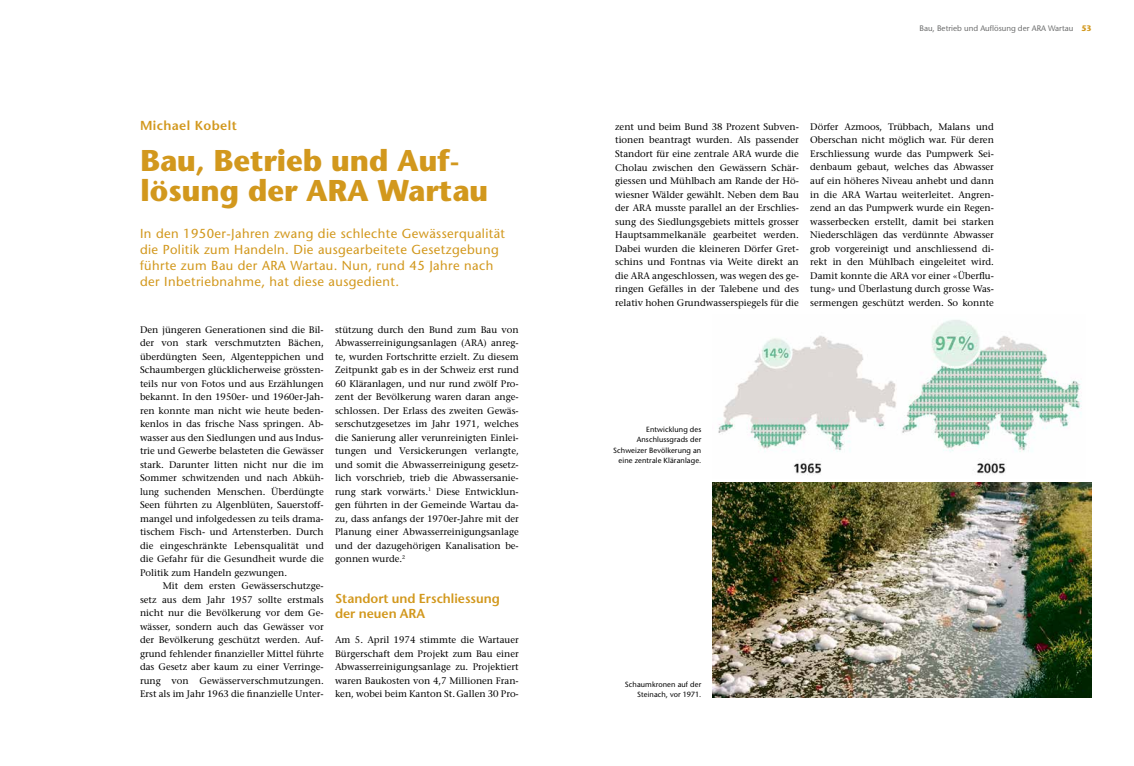
<style>
.page{position:relative;width:1134px;height:766px;background:#fff}
.page>*{position:absolute;margin:0;border:0;box-sizing:border-box;transform-origin:0 0}
.t1{font:700 30px/30px "Stone Sans Std";color:#d2981d}
.t2{font:500 13px/16px "Stone Sans Std";letter-spacing:.03em;color:#d2981d}
.t3{font:600 13px/15px "Stone Sans Std";color:#d2981d}
.t4{font:600 13px "Stone Sans Std";letter-spacing:.03em;color:#d2981d}
.t5{font:500 9.5px/13.5px "Stone Serif Std";color:#000;text-align:justify}
.t6{font:500 8px "Stone Sans Std";color:#6f7070}
.t7{font:500 7.5px/10.5px "Stone Sans Std";letter-spacing:.015em;color:#000;text-align:right}
.s1{font-weight:700;color:#d2981d}
</style>
<div class="page">
<img style="left:718px;top:320px;width:364px;height:155px">
<img style="left:713px;top:482px;width:378px;height:215px">
<h2 class="t4" style="left:140px;top:118px;width:98px">Michael Kobelt</h2>
<h1 class="t1" style="left:141px;top:145px;width:349px">Bau, Betrieb und Auf&shy;lösung der ARA Wartau</h1>
<h2 class="t2" style="left:140px;top:225px;width:367px">In den 1950er-Jahren zwang die schlechte Gewässerqualität die Politik zum Handeln. Die ausgearbeitete Gesetzgebung führte zum Bau der ARA Wartau. Nun, rund 45 Jahre nach der Inbetriebnahme, hat diese ausgedient.</h2>
<p class="t5" style="left:140px;top:322px;width:185px">Den jüngeren Generationen sind die Bil&shy;der von stark verschmutzten Bächen, überdüngten Seen, Algenteppichen und Schaumbergen glücklicherweise grössten&shy;teils nur von Fotos und aus Erzählungen bekannt. In den 1950er- und 1960er-Jah&shy;ren konnte man nicht wie heute beden&shy;kenlos in das frische Nass springen. Ab&shy;wasser aus den Siedlungen und aus Indus&shy;trie und Gewerbe belasteten die Gewässer stark. Darunter litten nicht nur die im Sommer schwitzenden und nach Abküh&shy;lung suchenden Menschen. Überdüngte Seen führten zu Algenblüten, Sauerstoff&shy;mangel und infolgedessen zu teils drama&shy;tischem Fisch- und Artensterben. Durch die eingeschränkte Lebensqualität und die Gefahr für die Gesundheit wurde die Politik zum Handeln gezwungen.</p>
<p class="t5" style="left:140px;top:579px;width:185px;text-indent:23px">Mit dem ersten Gewässerschutzge&shy;setz aus dem Jahr 1957 sollte erstmals nicht nur die Bevölkerung vor dem Ge&shy;wässer, sondern auch das Gewässer vor der Bevölkerung geschützt werden. Auf&shy;grund fehlender finanzieller Mittel führte das Gesetz aber kaum zu einer Verringe&shy;rung von Gewässerverschmutzungen.<br>Erst als im Jahr 1963 die finanzielle Unter-</p>
<p class="t5" style="left:335px;top:322px;width:185px">stützung durch den Bund zum Bau von Abwasserreinigungsanlagen (ARA) anreg&shy;te, wurden Fortschritte erzielt. Zu diesem Zeitpunkt gab es in der Schweiz erst rund 60 Kläranlagen, und nur rund zwölf Pro&shy;zent der Bevölkerung waren daran ange&shy;schlossen. Der Erlass des zweiten Gewäs&shy;serschutzgesetzes im Jahr 1971, welches die Sanierung aller verunreinigten Einlei&shy;tungen und Versickerungen verlangte, und somit die Abwasserreinigung gesetz&shy;lich vorschrieb, trieb die Abwassersanie&shy;rung stark vorwärts.<sup>1</sup> Diese Entwicklun&shy;gen führten in der Gemeinde Wartau da&shy;zu, dass anfangs der 1970er-Jahre mit der Planung einer Abwasserreinigungsanlage und der dazugehörigen Kanalisation be&shy;gonnen wurde.<sup>2</sup></p>
<h2 class="t3" style="left:335px;top:590px;width:166px">Standort und Erschliessung der neuen ARA</h2>
<p class="t5" style="left:335px;top:633px;width:185px">Am 5. April 1974 stimmte die Wartauer Bürgerschaft dem Projekt zum Bau einer Abwasserreinigungsanlage zu. Projektiert waren Baukosten von 4,7 Millionen Fran&shy;ken, wobei beim Kanton St.Gallen 30 Pro-</p>
<p class="t6" style="left:919px;top:24px;width:174px">Bau, Betrieb und Auflösung der ARA Wartau <span class="s1">53</span></p>
<p class="t5" style="left:615px;top:120px;width:185px">zent und beim Bund 38 Prozent Subven&shy;tionen beantragt wurden. Als passender Standort für eine zentrale ARA wurde die Cholau zwischen den Gewässern Schär&shy;giessen und Mühlbach am Rande der Hö&shy;wiesner Wälder gewählt. Neben dem Bau der ARA musste parallel an der Erschlies&shy;sung des Siedlungsgebiets mittels grosser Hauptsammelkanäle gearbeitet werden.<br>Dabei wurden die kleineren Dörfer Gret&shy;schins und Fontnas via Weite direkt an die ARA angeschlossen, was wegen des ge&shy;ringen Gefälles in der Talebene und des relativ hohen Grundwasserspiegels für die</p>
<p class="t5" style="left:810px;top:120px;width:185px">Dörfer Azmoos, Trübbach, Malans und Oberschan nicht möglich war. Für deren Erschliessung wurde das Pumpwerk Sei&shy;denbaum gebaut, welches das Abwasser auf ein höheres Niveau anhebt und dann in die ARA Wartau weiterleitet. Angren&shy;zend an das Pumpwerk wurde ein Regen&shy;wasserbecken erstellt, damit bei starken Niederschlägen das verdünnte Abwasser grob vorgereinigt und anschliessend di&shy;rekt in den Mühlbach eingeleitet wird.<br>Damit konnte die ARA vor einer «Überflu&shy;tung» und Überlastung durch grosse Was&shy;sermengen geschützt werden. So konnte</p>
<p class="t7" style="left:613px;top:424px;width:90px">Entwicklung des<br>Anschlussgrads der<br>Schweizer Bevölkerung an eine zentrale Kläranlage.</p>
<p class="t7" style="left:625px;top:679px;width:78px">Schaumkronen auf der<br>Steinach, vor 1971.</p>
</div>
